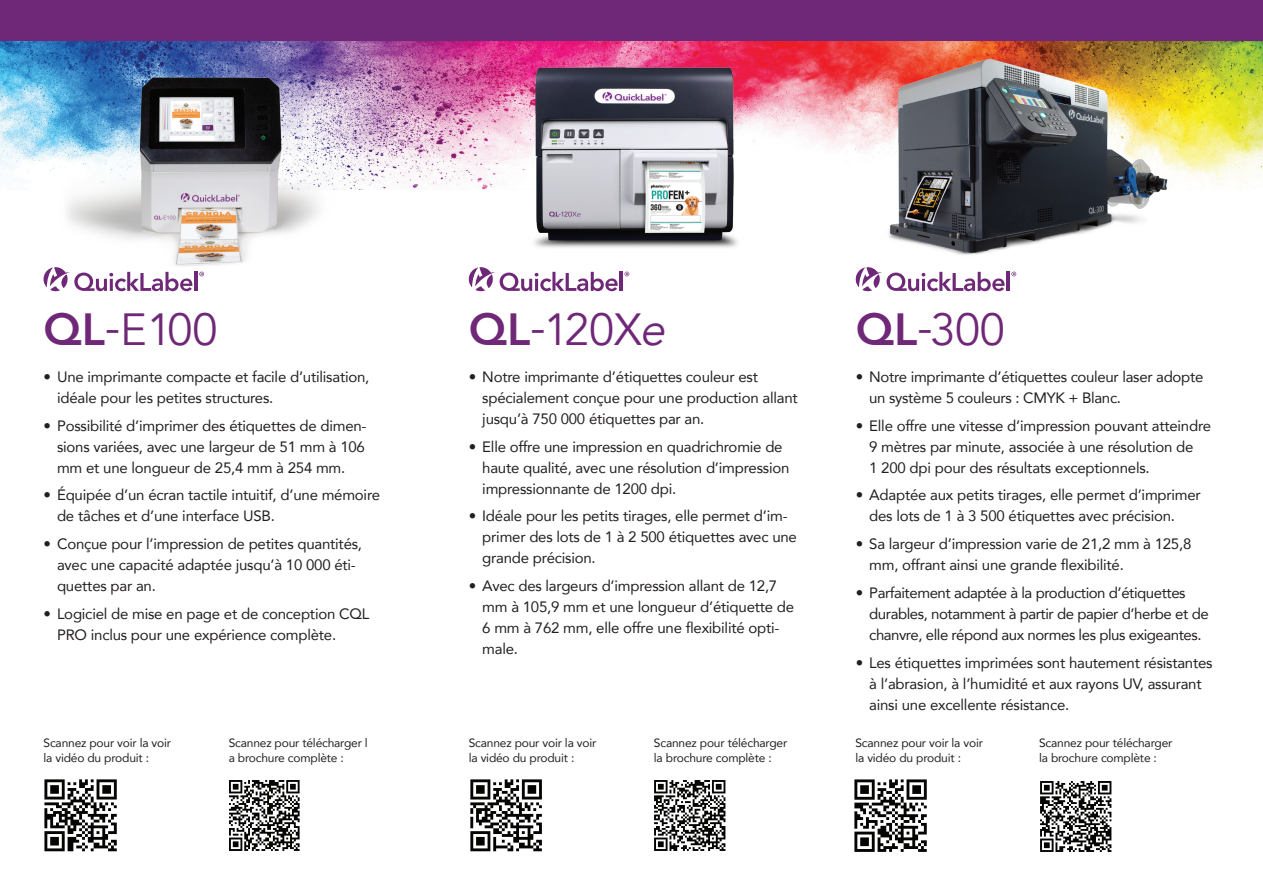
<style>
.page{position:relative;width:1263px;height:893px;background:#fff}
.page>*{position:absolute;margin:0;border:0;box-sizing:border-box;transform-origin:0 0}
.t1{font:45px "Avenir";letter-spacing:-.01em;color:#6f2877}
.t2{font:15px/21px "Avenir";letter-spacing:-.015em;color:#231f20}
.t3{font:12px/15px "Avenir";letter-spacing:-.015em;color:#231f20}
.s1{font-weight:800}
.s2{font-style:italic}
</style>
<div class="page">
<img style="left:0;top:41px;width:1263px;height:148px">
<div style="left:0;top:0;width:1263px;height:41px;background:#6f2877"></div>
<img style="left:867px;top:49px;width:314px;height:227px">
<img style="left:854px;top:779px;width:73px;height:73px">
<img style="left:1040px;top:781px;width:72px;height:71px">
<hr style="left:1007px;top:272px;width:3px;height:19px;background:#6f2877">
<svg style="left:856px;top:267px;width:148px;height:24px"></svg>
<svg style="left:1011px;top:272px;width:5px;height:4px"></svg>
<img style="left:529px;top:60px;width:225px;height:188px">
<img style="left:470px;top:779px;width:72px;height:73px">
<img style="left:654px;top:780px;width:72px;height:71px">
<hr style="left:620px;top:272px;width:3px;height:19px;background:#6f2877">
<svg style="left:469px;top:267px;width:149px;height:24px"></svg>
<svg style="left:624px;top:272px;width:5px;height:4px"></svg>
<img style="left:44px;top:779px;width:73px;height:73px">
<img style="left:229px;top:780px;width:71px;height:71px">
<hr style="left:195px;top:272px;width:3px;height:19px;background:#6f2877">
<svg style="left:44px;top:267px;width:148px;height:24px"></svg>
<svg style="left:199px;top:272px;width:5px;height:4px"></svg>
<img style="left:49px;top:59px;width:293px;height:207px">
<h1 class="t1" style="left:44px;top:303px;width:175px"><span class="s1">QL</span>-E100</h1>
<h1 class="t1" style="left:469px;top:303px;width:198px"><span class="s1">QL</span>-120X<span class="s2">e</span></h1>
<h1 class="t1" style="left:856px;top:303px;width:151px"><span class="s1">QL</span>-300</h1>
<p class="t2" style="left:57px;top:366px;width:314px;text-indent:-13px">• Une imprimante compacte et facile d’utilisation, idéale pour les petites structures.</p>
<p class="t2" style="left:57px;top:414px;width:311px;text-align:justify;text-indent:-13px">• Possibilité d’imprimer des étiquettes de dimen&shy;sions variées, avec une largeur de 51 mm à 106 mm et une longueur de 25,4 mm à 254 mm.</p>
<p class="t2" style="left:57px;top:484px;width:325px;text-indent:-13px">• Équipée d’un écran tactile intuitif, d’une mémoire de tâches et d’une interface USB.</p>
<p class="t2" style="left:57px;top:533px;width:307px;text-indent:-13px">• Conçue pour l’impression de petites quantités, avec une capacité adaptée jusqu’à 10 000 éti&shy;quettes par an.</p>
<p class="t2" style="left:57px;top:603px;width:314px;text-indent:-13px">• Logiciel de mise en page et de conception CQL<br>PRO inclus pour une expérience complète.</p>
<p class="t2" style="left:482px;top:366px;width:317px;text-indent:-14px">• Notre imprimante d’étiquettes couleur est spécialement conçue pour une production allant jusqu’à 750 000 étiquettes par an.</p>
<p class="t2" style="left:482px;top:435px;width:309px;text-indent:-14px">• Elle offre une impression en quadrichromie de haute qualité, avec une résolution d’impression impressionnante de 1200 dpi.</p>
<p class="t2" style="left:482px;top:505px;width:316px;text-indent:-14px">• Idéale pour les petits tirages, elle permet d’im&shy;primer des lots de 1 à 2 500 étiquettes avec une grande précision.</p>
<p class="t2" style="left:482px;top:575px;width:313px;text-indent:-14px">• Avec des largeurs d’impression allant de 12,7 mm à 105,9 mm et une longueur d’étiquette de 6 mm à 762 mm, elle offre une flexibilité opti&shy;male.</p>
<p class="t2" style="left:869px;top:366px;width:336px;text-indent:-14px">• Notre imprimante d’étiquettes couleur laser adopte un système 5 couleurs : CMYK + Blanc.</p>
<p class="t2" style="left:869px;top:414px;width:343px;text-indent:-14px">• Elle offre une vitesse d’impression pouvant atteindre<br>9 mètres par minute, associée à une résolution de<br>1 200 dpi pour des résultats exceptionnels.</p>
<p class="t2" style="left:869px;top:484px;width:333px;text-indent:-14px">• Adaptée aux petits tirages, elle permet d’imprimer des lots de 1 à 3 500 étiquettes avec précision.</p>
<p class="t2" style="left:869px;top:533px;width:324px;text-indent:-14px">• Sa largeur d’impression varie de 21,2 mm à 125,8 mm, offrant ainsi une grande flexibilité.</p>
<p class="t2" style="left:869px;top:582px;width:341px;text-indent:-14px">• Parfaitement adaptée à la production d’étiquettes durables, notamment à partir de papier d’herbe et de chanvre, elle répond aux normes les plus exigeantes.</p>
<p class="t2" style="left:869px;top:651px;width:345px;text-indent:-14px">• Les étiquettes imprimées sont hautement résistantes à l’abrasion, à l’humidité et aux rayons UV, assurant ainsi une excellente résistance.</p>
<p class="t3" style="left:44px;top:734px;width:129px">Scannez pour voir la voir la vidéo du produit :</p>
<p class="t3" style="left:229px;top:734px;width:141px">Scannez pour télécharger l a brochure complète :</p>
<p class="t3" style="left:469px;top:734px;width:129px">Scannez pour voir la voir la vidéo du produit :</p>
<p class="t3" style="left:654px;top:734px;width:135px">Scannez pour télécharger la brochure complète :</p>
<p class="t3" style="left:855px;top:734px;width:129px">Scannez pour voir la voir la vidéo du produit :</p>
<p class="t3" style="left:1039px;top:734px;width:135px">Scannez pour télécharger la brochure complète :</p>
</div>
